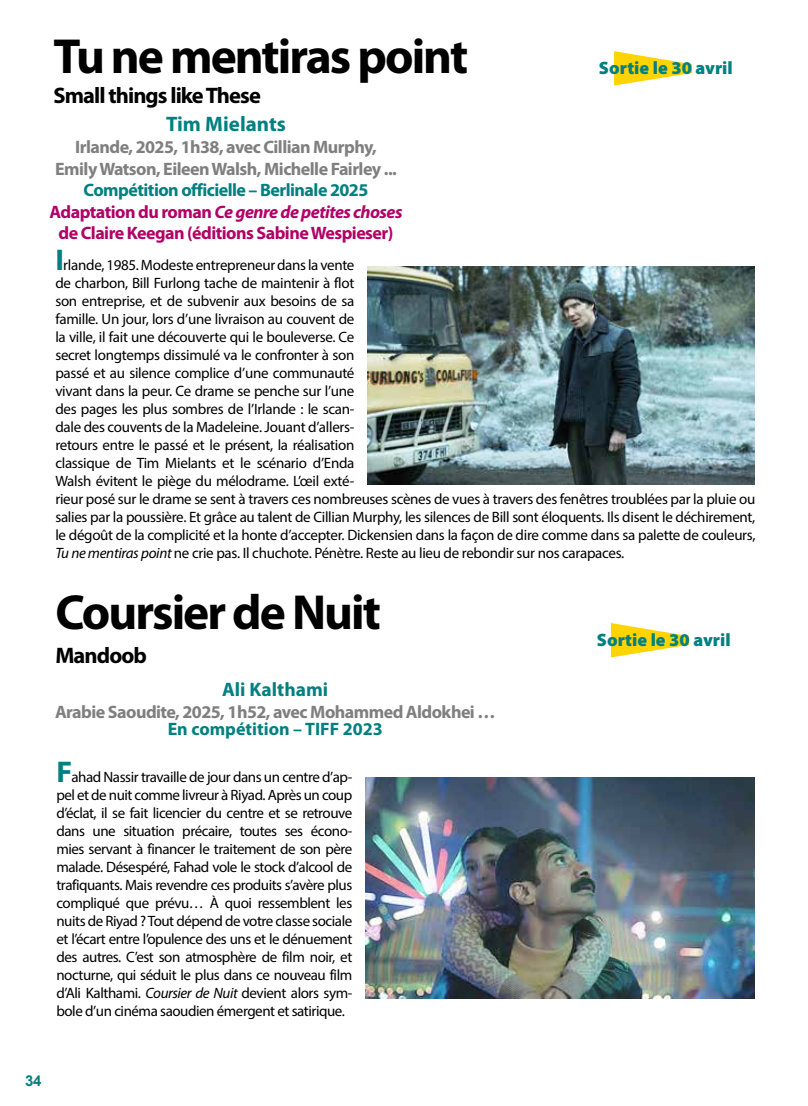
<style>
.page{position:relative;width:808px;height:1106px;background:#fff}
.page>*{position:absolute;margin:0;border:0;box-sizing:border-box;transform-origin:0 0}
.t1{font:700 49.5px "Myriad Pro";letter-spacing:-.04em;color:#000}
.t2{font:700 22.5px "Myriad Pro";letter-spacing:-.04em;color:#000}
.t3{font:700 21px "Myriad Pro";color:#008081}
.t4{font:700 19.5px "Myriad Pro";color:#008081}
.t5{font:700 18px/21.6px "Myriad Pro";letter-spacing:-.03em;color:#7f7f7f;text-align:center}
.t6{font:700 18px/21.6px "Myriad Pro";letter-spacing:-.03em;color:#b20066;text-align:center}
.t7{font:900 18px "Myriad Pro";color:#008081}
.t8{font:700 18px "Myriad Pro";color:#008080}
.t9{font:15px/18px "Myriad Pro";letter-spacing:-.02em;color:#000;text-align:justify}
.t10{font:700 15px "Arial";color:#008081}
.s1{color:#008080}
.s2{font-style:italic}
.s3{font-weight:700;font-size:30px;color:#008081}
</style>
<div class="page">
<img style="left:365px;top:777px;width:389px;height:221px">
<svg style="left:614px;top:51px;width:78px;height:35px"></svg>
<img style="left:367px;top:266px;width:387px;height:218px">
<svg style="left:611px;top:623px;width:78px;height:34px"></svg>
<h1 class="t1" style="left:54px;top:24px;width:416px">Tu ne mentiras point</h1>
<h2 class="t2" style="left:54px;top:81px;width:209px">Small things like These</h2>
<h3 class="t3" style="left:166px;top:111px;width:121px">Tim Mielants</h3>
<p class="t5" style="left:55px;top:135px;width:343px">Irlande, 2025, 1h38, avec Cillian Murphy,<br>Emily Watson, Eileen Walsh, Michelle Fairley ...</p>
<p class="t6" style="left:49px;top:179px;width:355px"><span class="s1">Compétition officielle – Berlinale 2025<br></span>Adaptation du roman <span class="s2">Ce genre de petites choses </span>de Claire Keegan (éditions Sabine Wespieser)</p>
<p class="t7" style="left:599px;top:58px;width:135px">Sortie le 30 avril</p>
<p class="t9" style="left:55px;top:255px;width:702px;text-align:left"><span class="s3">I</span>rlande, 1985. Modeste entrepreneur dans la vente<br>de charbon, Bill Furlong tache de maintenir à flot<br>son entreprise, et de subvenir aux besoins de sa<br>famille. Un jour, lors d’une livraison au couvent de<br>la ville, il fait une découverte qui le bouleverse. Ce<br>secret longtemps dissimulé va le confronter à son<br>passé et au silence complice d’une communauté<br>vivant dans la peur. Ce drame se penche sur l’une<br>des pages les plus sombres de l’Irlande : le scan-<br>dale des couvents de la Madeleine. Jouant d’allers-<br>retours entre le passé et le présent, la réalisation<br>classique de Tim Mielants et le scénario d’Enda<br>Walsh évitent le piège du mélodrame. L’œil exté-<br>rieur posé sur le drame se sent à travers ces nombreuses scènes de vues à travers des fenêtres troublées par la pluie ou salies par la poussière. Et grâce au talent de Cillian Murphy, les silences de Bill sont éloquents. Ils disent le déchirement, le dégoût de la complicité et la honte d’accepter. Dickensien dans la façon de dire comme dans sa palette de couleurs, <span class="s2">Tu ne mentiras point</span> ne crie pas. Il chuchote. Pénètre. Reste au lieu de rebondir sur nos carapaces.</p>
<h1 class="t1" style="left:55px;top:580px;width:327px">Coursier de Nuit</h1>
<h2 class="t2" style="left:55px;top:640px;width:93px">Mandoob</h2>
<h3 class="t4" style="left:222px;top:677px;width:107px">Ali Kalthami</h3>
<p class="t5" style="left:55px;top:700px;width:442px">Arabie Saoudite, 2025, 1h52, avec Mohammed Aldokhei …</p>
<p class="t8" style="left:168px;top:716px;width:217px">En compétition – TIFF 2023</p>
<p class="t9" style="left:56px;top:767px;width:297px"><span class="s3">F</span>ahad Nassir travaille de jour dans un centre d’ap&shy;pel et de nuit comme livreur à Riyad. Après un coup d’éclat, il se fait licencier du centre et se retrouve dans une situation précaire, toutes ses écono&shy;mies servant à financer le traitement de son père malade. Désespéré, Fahad vole le stock d’alcool de trafiquants. Mais revendre ces produits s’avère plus compliqué que prévu… À quoi ressemblent les nuits de Riyad ? Tout dépend de votre classe sociale et l’écart entre l’opulence des uns et le dénuement des autres. C’est son atmosphère de film noir, et nocturne, qui séduit le plus dans ce nouveau film d’Ali Kalthami. <span class="s2">Coursier de Nuit</span> devient alors sym&shy;bole d’un cinéma saoudien émergent et satirique.</p>
<p class="t7" style="left:597px;top:629px;width:135px">Sortie le 30 avril</p>
<p class="t10" style="left:25px;top:1071px;width:18px">34</p>
</div>
